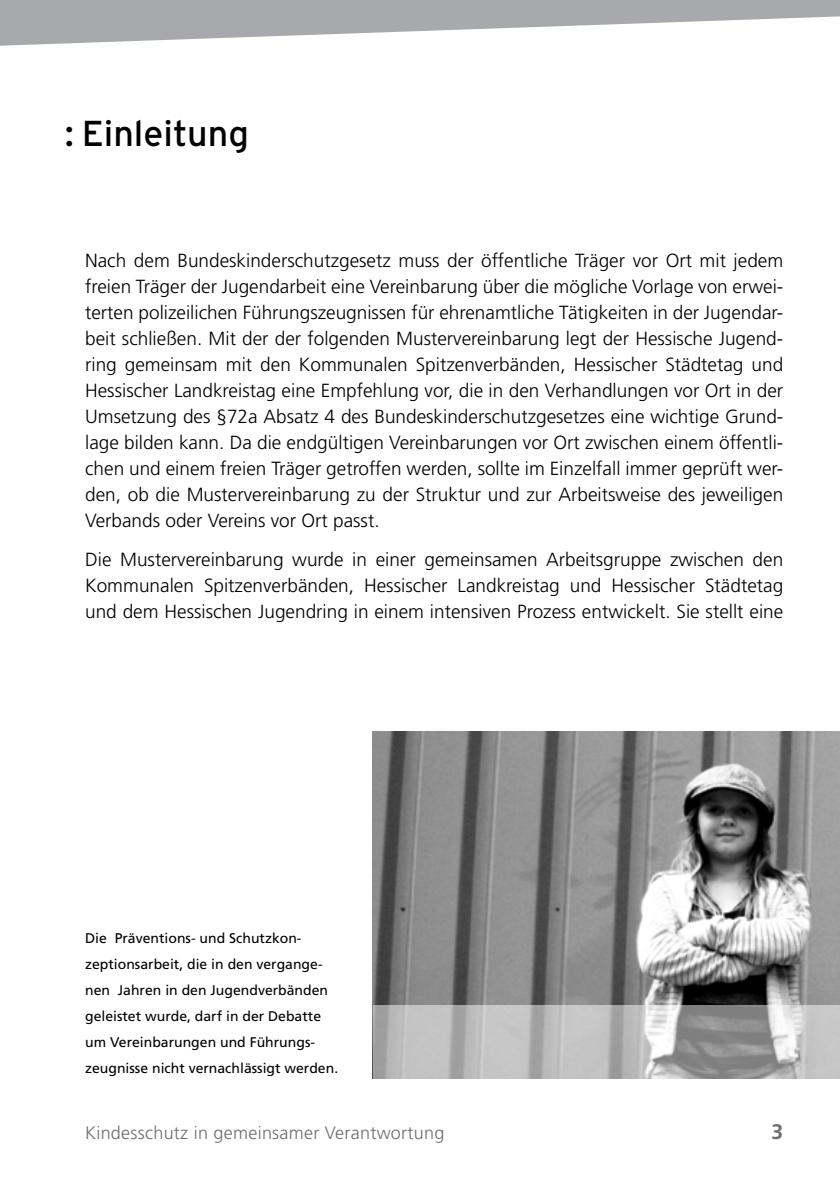
<style>
.page{position:relative;width:840px;height:1191px;background:#fff}
.page>*{position:absolute;margin:0;border:0;box-sizing:border-box;transform-origin:0 0}
.t1{font:36px "Interstate";color:#000}
.t2{font:700 21px "Frutiger LT Std";color:#6d6e71}
.t3{font:300 19px/26px "Frutiger LT Std";color:#000;text-align:justify}
.t4{font:300 18px "Frutiger LT Std";letter-spacing:.015em;color:#6d6e71}
.t5{font:14px/26px "Frutiger LT Std";color:#000}
</style>
<div class="page">
<svg style="left:0;top:0;width:839px;height:46px;fill:#a7a9ac"></svg>
<img style="left:373px;top:731px;width:466px;height:273px">
<svg style="left:373px;top:1004px;width:466px;height:74px;background:#b4b4b4"></svg>
<h1 class="t1" style="left:65px;top:111px;width:185px">: Einleitung</h1>
<p class="t3" style="left:85px;top:248px;width:699px">Nach dem Bundeskinderschutzgesetz muss der öffentliche Träger vor Ort mit jedem freien Träger der Jugendarbeit eine Vereinbarung über die mögliche Vorlage von erwei&shy;terten polizeilichen Führungszeugnissen für ehrenamtliche Tätigkeiten in der Jugendar&shy;beit schließen. Mit der der folgenden Mustervereinbarung legt der Hessische Jugend&shy;ring gemeinsam mit den Kommunalen Spitzenverbänden, Hessischer Städtetag und Hessischer Landkreistag eine Empfehlung vor, die in den Verhandlungen vor Ort in der U msetzung des §72a Absatz 4 des Bundeskinderschutzgesetzes eine wichtige Grund&shy;lage bilden kann. Da die endgültigen Vereinbarungen vor Ort zwischen einem öffentli&shy;chen und einem freien Träger getroffen werden, sollte im Einzelfall immer geprüft wer&shy;den, ob die Mustervereinbarung zu der Struktur und zur Arbeitsweise des jeweiligen Verbands oder Vereins vor Ort passt.</p>
<p class="t3" style="left:85px;top:547px;width:699px">Die Mustervereinbarung wurde in einer gemeinsamen Arbeitsgruppe zwischen den Kommunalen Spitzenverbänden, Hessischer Landkreistag und Hessischer Städtetag und dem Hessischen Jugendring in einem intensiven Prozess entwickelt. Sie stellt eine</p>
<p class="t5" style="left:85px;top:925px;width:254px">Die Präventions- und Schutzkon&shy;zeptionsarbeit, die in den vergange&shy;nen Jahren in den Jugendverbänden geleistet wurde, darf in der Debatte um Vereinbarungen und Führungs&shy;zeugnisse nicht vernachlässigt werden.</p>
<p class="t4" style="left:85px;top:1122px;width:360px">Kindesschutz in gemeinsamer Verantwortung</p>
<p class="t2" style="left:771px;top:1119px;width:13px">3</p>
</div>
